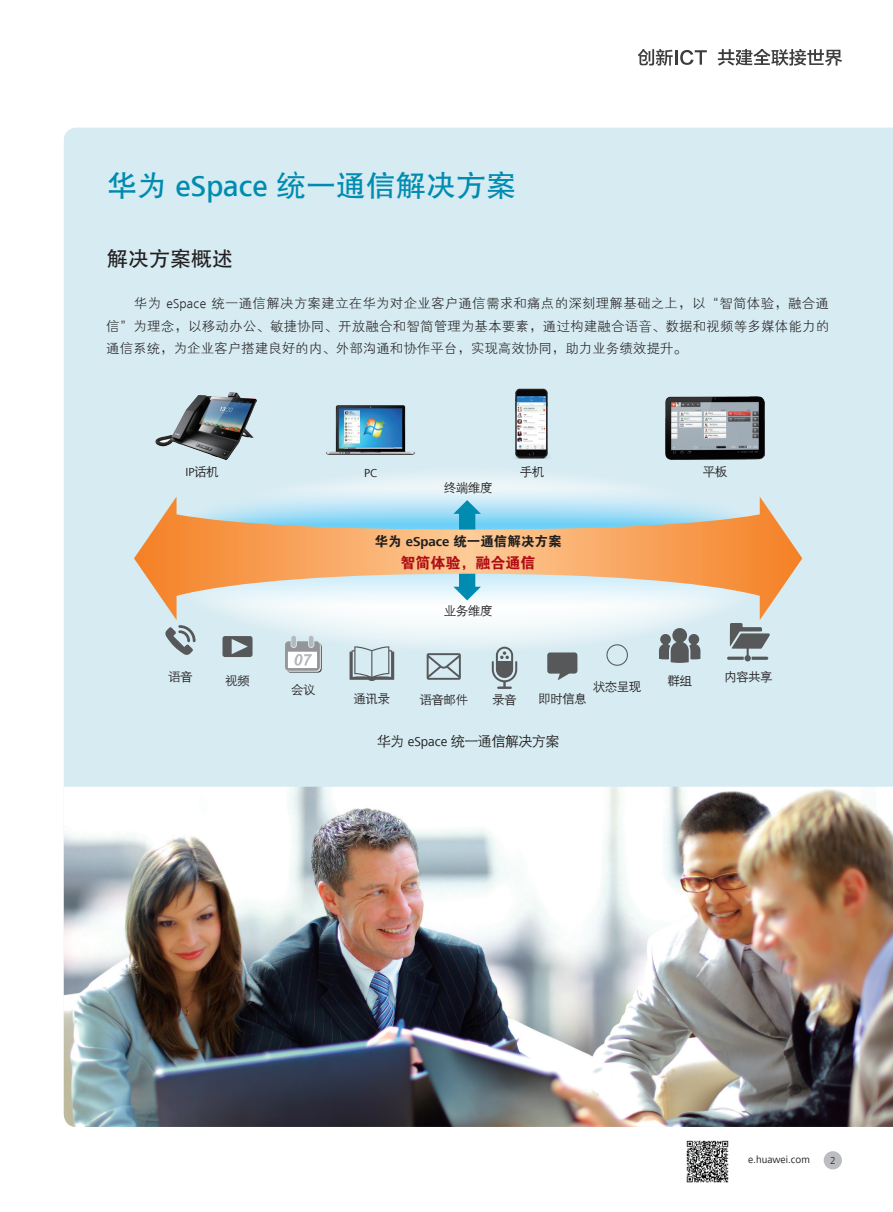
<style>
.page{position:relative;width:893px;height:1212px;background:#fff}
.page>*{position:absolute;margin:0;border:0;box-sizing:border-box;transform-origin:0 0}
.t1{font:30px "FZHTJW GB1 0";color:#008bb0}
.t2{font:21px "FZHTJW GB1 0";color:#231f20}
.t3{font:15px "FZDHTJW GB1 0";color:#b00d15}
.t4{font:13.5px/22.5px "FZXH1 JW GB1 0";color:#231f20;text-align:justify}
.t5{font:13.5px "FZZDXJW GB1 0";color:#231f20}
.t6{font:13.5px "FZDHTJW GB1 0";color:#231f20}
.t7{font:12px "FZZDXJW GB1 0";color:#231f20}
.t8{font:12px "Frutiger Next LT";color:#231f20}
.t9{font:10.5px "Frutiger Next LT";color:#231f20}
.t10{font:300 10.5px "Frutiger Next LT";color:#231f20}
.s1{font-family:"Frutiger Next LT";font-weight:500}
.s2{font-family:"Frutiger Next LT";font-weight:300}
.s3{font-family:"FZZDXJW GB1 0"}
.s4{font-family:"Frutiger Next LT";font-weight:700}
.s5{font-family:"Frutiger Next LT"}
</style>
<div class="page">
<svg style="left:638px;top:49px;width:69px;height:17px"></svg>
<svg style="left:718px;top:49px;width:124px;height:17px"></svg>
<div style="left:64px;top:128px;width:829px;height:659px;background:#d6ebf2"></div>
<div style="left:824px;top:1151px;width:18px;height:18px;background:#bcbdc0;border-radius:50%"></div>
<img style="left:687px;top:1141px;width:41px;height:41px">
<svg style="left:152px;top:467px;width:632px;height:186px;background:#e4f1f6"></svg>
<img style="left:64px;top:787px;width:829px;height:340px">
<svg style="left:134px;top:497px;width:668px;height:123px;background:#e0c9af"></svg>
<svg style="left:165px;top:625px;width:31px;height:30px"></svg>
<svg style="left:492px;top:647px;width:25px;height:42px"></svg>
<svg style="left:427px;top:653px;width:34px;height:27px"></svg>
<svg style="left:547px;top:652px;width:30px;height:28px"></svg>
<div style="left:606px;top:644px;width:22px;height:22px;border:1px solid #57585a;border-radius:50%"></div>
<svg style="left:222px;top:636px;width:30px;height:21px"></svg>
<svg style="left:659px;top:628px;width:41px;height:35px"></svg>
<div style="left:291px;top:636px;width:5px;height:11px;background:#b6b8bb;border-radius:2px"></div>
<hr style="left:309px;top:636px;width:4px;height:11px;background:#b6b8bb;border-radius:2px">
<svg style="left:285px;top:641px;width:37px;height:32px"></svg>
<svg style="left:727px;top:623px;width:43px;height:38px;background:#929ca0"></svg>
<svg style="left:350px;top:646px;width:44px;height:35px;background:#afbec3"></svg>
<img style="left:321px;top:405px;width:99px;height:50px">
<img style="left:510px;top:389px;width:44px;height:69px">
<img style="left:666px;top:396px;width:99px;height:64px">
<img style="left:155px;top:393px;width:102px;height:66px">
<h1 class="t1" style="left:107px;top:169px;width:411px">华为 <span class="s1">eSpace</span> 统一通信解决方案</h1>
<h2 class="t2" style="left:107px;top:248px;width:128px">解决方案概述</h2>
<p class="t4" style="left:106px;top:293px;width:724px;text-indent:28px">华为 <span class="s2">eSpace</span> 统一通信解决方案建立在华为对企业客户通信需求和痛点的深刻理解基础之上，以“智简体验，融合通信”为理念，以移动办公、敏捷协同、开放融合和智简管理为基本要素，通过构建融合语音、数据和视频等多媒体能力的通信系统，为企业客户搭建良好的内、外部沟通和协作平台，实现高效协同，助力业务绩效提升。</p>
<p class="t8" style="left:185px;top:465px;width:35px">IP<span class="s3">话机</span></p>
<p class="t8" style="left:364px;top:466px;width:15px">PC</p>
<p class="t7" style="left:520px;top:466px;width:25px">手机</p>
<p class="t7" style="left:703px;top:466px;width:25px">平板</p>
<p class="t7" style="left:444px;top:481px;width:49px">终端维度</p>
<p class="t6" style="left:375px;top:534px;width:188px">华为 <span class="s4">eSpace</span> 统一通信解决方案</p>
<p class="t3" style="left:401px;top:555px;width:136px">智简体验，融合通信</p>
<p class="t7" style="left:168px;top:670px;width:26px">语音</p>
<p class="t7" style="left:444px;top:604px;width:49px">业务维度</p>
<p class="t7" style="left:225px;top:674px;width:25px">视频</p>
<p class="t7" style="left:668px;top:674px;width:25px">群组</p>
<p class="t7" style="left:291px;top:683px;width:25px">会议</p>
<p class="t7" style="left:593px;top:681px;width:49px">状态呈现</p>
<p class="t7" style="left:420px;top:693px;width:49px">语音邮件</p>
<p class="t7" style="left:492px;top:693px;width:25px">录音</p>
<p class="t7" style="left:538px;top:692px;width:49px">即时信息</p>
<p class="t7" style="left:354px;top:692px;width:38px">通讯录</p>
<p class="t5" style="left:377px;top:734px;width:184px">华为 <span class="s5">eSpace</span> 统一通信解决方案</p>
<p class="t7" style="left:724px;top:670px;width:49px">内容共享</p>
<p class="t9" style="left:748px;top:1154px;width:63px">e.huawei.com</p>
<p class="t10" style="left:830px;top:1154px;width:7px">2</p>
</div>
